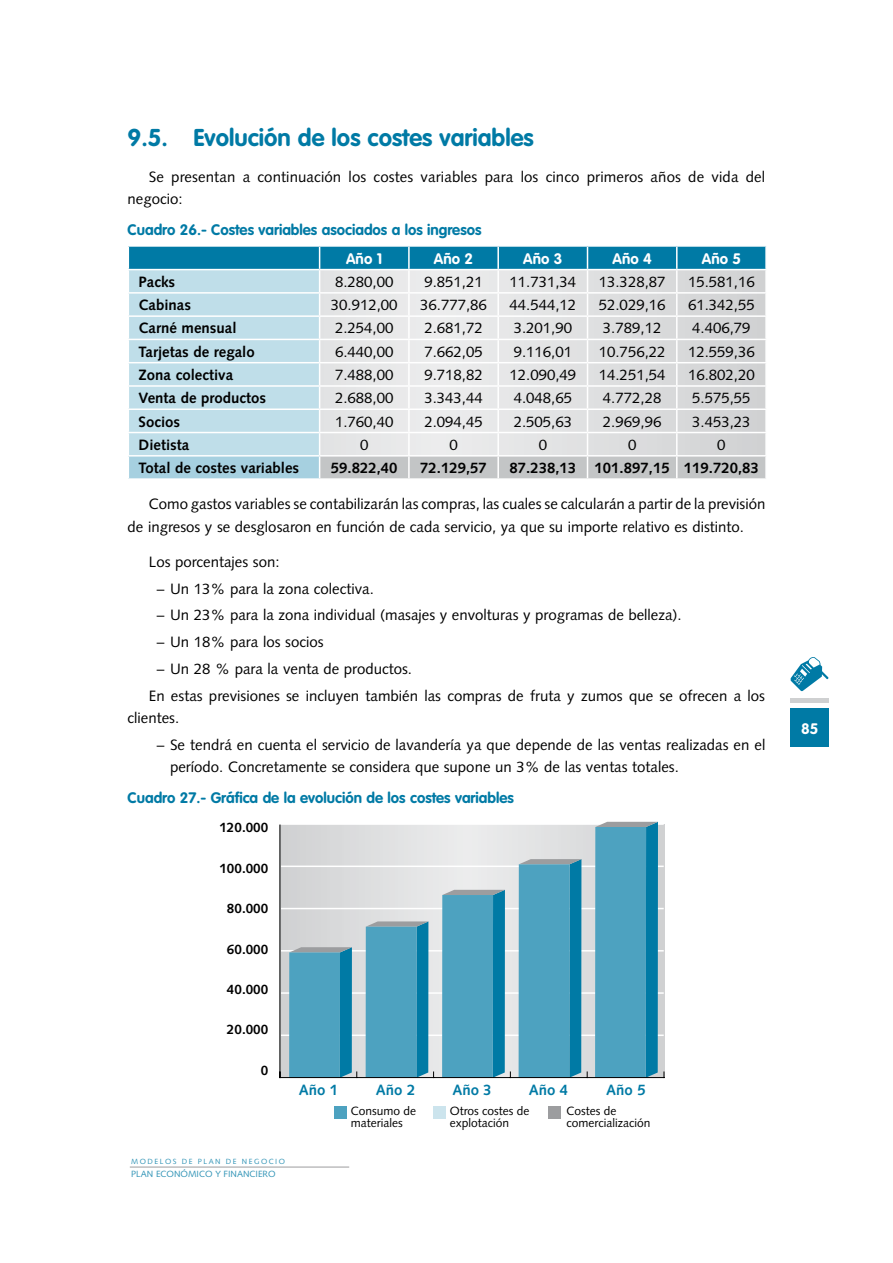
<style>
.page{position:relative;width:893px;height:1263px;background:#fff}
.page>*{position:absolute;margin:0;border:0;box-sizing:border-box;transform-origin:0 0}
.t1{font:700 24px "VAG Rounded";color:#007aa5}
.t2{font:15px/22.5px "Syntax";color:#000}
.t3{font:700 15px "Syntax";color:#000}
.t4{font:700 15px "VAG Rounded";color:#007aa5}
.t5{font:700 15px "VAG Rounded";color:#fff}
.t6{font:700 15px "Syntax";color:#007aa5}
.t7{font:700 13.5px "Syntax";color:#000}
.t8{font:12px/12px "Syntax";color:#000}
.t9{font:9px "Syntax";color:#3395b7}
.t10{font:7.5px "Syntax";letter-spacing:.2em;color:#3395b7}
</style>
<div class="page">
<svg style="left:280px;top:824px;width:384px;height:253px;background:#dcdedf"></svg>
<hr style="left:281px;top:992px;width:383px;height:2px;background:#fff">
<hr style="left:281px;top:950px;width:383px;height:1px;background:#fff">
<hr style="left:281px;top:908px;width:383px;height:1px;background:#fff">
<hr style="left:281px;top:865px;width:383px;height:2px;background:#fff">
<hr style="left:281px;top:823px;width:383px;height:2px;background:#fff">
<hr style="left:281px;top:1034px;width:383px;height:2px;background:#fff">
<svg style="left:519px;top:859px;width:62px;height:218px;background:#137fa5"></svg>
<div style="left:519px;top:864px;width:51px;height:214px;background:#4da2c0"></div>
<svg style="left:595px;top:822px;width:63px;height:255px;background:#127fa6"></svg>
<div style="left:595px;top:827px;width:51px;height:251px;background:#4da2c0"></div>
<div style="left:433px;top:1106px;width:12px;height:13px;background:#cce4ed"></div>
<div style="left:549px;top:1106px;width:12px;height:13px;background:#9c9d9f"></div>
<div style="left:334px;top:1106px;width:13px;height:13px;background:#4da2c0"></div>
<hr style="left:280px;top:1077px;width:384px;height:1px;background:#000">
<svg style="left:289px;top:947px;width:68px;height:131px;background:#4d9ebb"></svg>
<svg style="left:366px;top:921px;width:68px;height:157px;background:#50a0bd"></svg>
<svg style="left:442px;top:890px;width:69px;height:188px;background:#50a1bd"></svg>
<hr style="left:280px;top:825px;width:1px;height:252px;background:#000">
<hr style="left:130px;top:1167px;width:219px;height:1px;background:#9c9d9f">
<hr style="left:791px;top:699px;width:38px;height:4px;background:#cfd0d1">
<div style="left:791px;top:709px;width:38px;height:38px;background:#007aa5"></div>
<svg style="left:791px;top:657px;width:37px;height:34px"></svg>
<svg style="left:128px;top:246px;width:638px;height:232px;background:#c2d6de"></svg>
<hr style="left:677px;top:455px;width:90px;height:2px;background:#fff">
<hr style="left:676px;top:457px;width:2px;height:21px;background:#fff">
<hr style="left:765px;top:457px;width:2px;height:21px;background:#fff">
<h1 class="t1" style="left:128px;top:124px;width:408px">9.5. Evolución de los costes variables</h1>
<p class="t2" style="left:128px;top:165px;width:639px;text-indent:21px">Se presentan a continuación los costes variables para los cinco primeros años de vida del negocio:</p>
<p class="t4" style="left:128px;top:221px;width:355px">Cuadro 26.- Costes variables asociados a los ingresos</p>
<p class="t5" style="left:346px;top:250px;width:38px">Año 1</p>
<p class="t5" style="left:434px;top:250px;width:41px">Año 2</p>
<p class="t5" style="left:523px;top:250px;width:41px">Año 3</p>
<p class="t5" style="left:613px;top:250px;width:41px">Año 4</p>
<p class="t5" style="left:702px;top:250px;width:41px">Año 5</p>
<p class="t3" style="left:139px;top:273px;width:38px">Packs</p>
<p class="t2" style="left:335px;top:270px;width:60px">8.280,00</p>
<p class="t2" style="left:424px;top:270px;width:60px">9.851,21</p>
<p class="t2" style="left:509px;top:270px;width:68px">11.731,34</p>
<p class="t2" style="left:599px;top:270px;width:68px">13.328,87</p>
<p class="t2" style="left:688px;top:270px;width:68px">15.581,16</p>
<p class="t3" style="left:139px;top:296px;width:54px">Cabinas</p>
<p class="t2" style="left:331px;top:294px;width:68px">30.912,00</p>
<p class="t2" style="left:420px;top:294px;width:68px">36.777,86</p>
<p class="t2" style="left:509px;top:294px;width:68px">44.544,12</p>
<p class="t2" style="left:599px;top:294px;width:68px">52.029,16</p>
<p class="t2" style="left:688px;top:294px;width:68px">61.342,55</p>
<p class="t3" style="left:139px;top:320px;width:99px">Carné mensual</p>
<p class="t2" style="left:335px;top:317px;width:60px">2.254,00</p>
<p class="t2" style="left:424px;top:317px;width:60px">2.681,72</p>
<p class="t2" style="left:514px;top:317px;width:60px">3.201,90</p>
<p class="t2" style="left:603px;top:317px;width:60px">3.789,12</p>
<p class="t2" style="left:692px;top:317px;width:60px">4.406,79</p>
<p class="t3" style="left:139px;top:343px;width:118px">Tarjetas de regalo</p>
<p class="t2" style="left:335px;top:340px;width:60px">6.440,00</p>
<p class="t2" style="left:424px;top:340px;width:60px">7.662,05</p>
<p class="t2" style="left:514px;top:340px;width:60px">9.116,01</p>
<p class="t2" style="left:599px;top:340px;width:68px">10.756,22</p>
<p class="t2" style="left:688px;top:340px;width:68px">12.559,36</p>
<p class="t3" style="left:139px;top:366px;width:96px">Zona colectiva</p>
<p class="t2" style="left:335px;top:364px;width:60px">7.488,00</p>
<p class="t2" style="left:424px;top:364px;width:60px">9.718,82</p>
<p class="t2" style="left:509px;top:364px;width:68px">12.090,49</p>
<p class="t2" style="left:599px;top:364px;width:68px">14.251,54</p>
<p class="t2" style="left:688px;top:364px;width:68px">16.802,20</p>
<p class="t3" style="left:139px;top:389px;width:129px">Venta de productos</p>
<p class="t2" style="left:335px;top:387px;width:60px">2.688,00</p>
<p class="t2" style="left:424px;top:387px;width:60px">3.343,44</p>
<p class="t2" style="left:514px;top:387px;width:60px">4.048,65</p>
<p class="t2" style="left:603px;top:387px;width:60px">4.772,28</p>
<p class="t2" style="left:692px;top:387px;width:60px">5.575,55</p>
<p class="t3" style="left:139px;top:413px;width:43px">Socios</p>
<p class="t2" style="left:335px;top:410px;width:60px">1.760,40</p>
<p class="t2" style="left:424px;top:410px;width:60px">2.094,45</p>
<p class="t2" style="left:514px;top:410px;width:60px">2.505,63</p>
<p class="t2" style="left:603px;top:410px;width:60px">2.969,96</p>
<p class="t2" style="left:692px;top:410px;width:60px">3.453,23</p>
<p class="t3" style="left:139px;top:436px;width:52px">Dietista</p>
<p class="t2" style="left:360px;top:433px;width:10px">0</p>
<p class="t2" style="left:449px;top:433px;width:10px">0</p>
<p class="t2" style="left:539px;top:433px;width:10px">0</p>
<p class="t2" style="left:628px;top:433px;width:10px">0</p>
<p class="t2" style="left:717px;top:433px;width:10px">0</p>
<p class="t3" style="left:139px;top:459px;width:162px">Total de costes variables</p>
<p class="t3" style="left:331px;top:459px;width:68px">59.822,40</p>
<p class="t3" style="left:420px;top:459px;width:68px">72.129,57</p>
<p class="t3" style="left:509px;top:459px;width:251px">87.238,13 101.897,15 119.720,83</p>
<p class="t2" style="left:128px;top:493px;width:639px;text-indent:21px">Como gastos variables se contabilizarán las compras, las cuales se calcularán a partir de la previsión de ingresos y se desglosaron en función de cada servicio, ya que su importe relativo es distinto.</p>
<p class="t2" style="left:149px;top:550px;width:132px">Los porcentajes son:</p>
<p class="t2" style="left:156px;top:577px;width:219px">− Un 13% para la zona colectiva.</p>
<p class="t2" style="left:156px;top:604px;width:527px">− Un 23% para la zona individual (masajes y envolturas y programas de belleza).</p>
<p class="t2" style="left:156px;top:631px;width:169px">− Un 18% para los socios</p>
<p class="t2" style="left:156px;top:657px;width:258px">− Un 28 % para la venta de productos.</p>
<p class="t2" style="left:149px;top:684px;width:618px">En estas previsiones se incluyen también las compras de fruta y zumos que se ofrecen a los</p>
<p class="t2" style="left:156px;top:705px;width:611px;line-height:26.7px;text-indent:-28px">clientes.<br>− Se tendrá en cuenta el servicio de lavandería ya que depende de las ventas realizadas en el</p>
<p class="t2" style="left:170px;top:756px;width:510px">período. Concretamente se considera que supone un 3% de las ventas totales.</p>
<p class="t4" style="left:128px;top:789px;width:388px">Cuadro 27.- Gráfica de la evolución de los costes variables</p>
<p class="t7" style="left:219px;top:820px;width:50px">120.000</p>
<p class="t7" style="left:219px;top:860px;width:50px">100.000</p>
<p class="t7" style="left:227px;top:901px;width:43px">80.000</p>
<p class="t7" style="left:227px;top:941px;width:43px">60.000</p>
<p class="t7" style="left:227px;top:982px;width:43px">40.000</p>
<p class="t7" style="left:227px;top:1022px;width:43px">20.000</p>
<p class="t7" style="left:261px;top:1062px;width:9px">0</p>
<p class="t10" style="left:131px;top:1157px;width:155px">MODELOS DE PLAN DE NEGOCIO</p>
<p class="t9" style="left:131px;top:1169px;width:146px">PLAN ECONÓMICO Y FINANCIERO</p>
<p class="t6" style="left:299px;top:1081px;width:41px">Año 1</p>
<p class="t6" style="left:376px;top:1081px;width:41px">Año 2</p>
<p class="t6" style="left:452px;top:1081px;width:41px">Año 3</p>
<p class="t6" style="left:529px;top:1081px;width:41px">Año 4</p>
<p class="t6" style="left:606px;top:1081px;width:41px">Año 5</p>
<p class="t8" style="left:450px;top:1105px;width:81px">Otros costes de explotación</p>
<p class="t8" style="left:567px;top:1105px;width:85px">Costes de comercialización</p>
<p class="t8" style="left:351px;top:1105px;width:67px">Consumo de materiales</p>
<p class="t5" style="left:801px;top:720px;width:19px">85</p>
</div>
